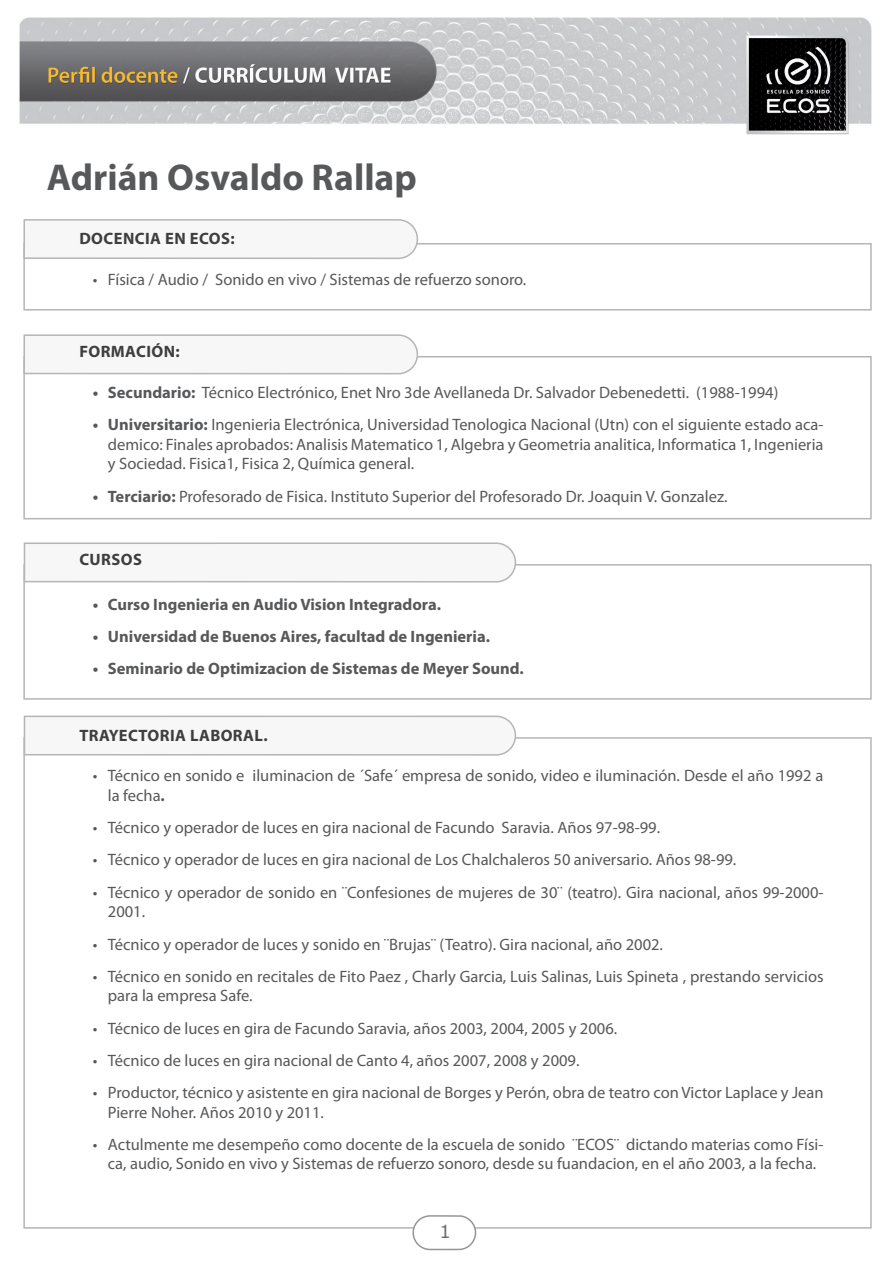
<style>
.page{position:relative;width:893px;height:1263px;background:#fff}
.page>*{position:absolute;margin:0;border:0;box-sizing:border-box;transform-origin:0 0}
.t1{font:700 37.5px "Myriad Pro";color:#57585a}
.t2{font:18px "Verdana";color:#6c6d70}
.texto_comun{font:16.5px/19.5px "Myriad Pro";color:#57585a}
.texto_comun-2{font:700 16.5px "Myriad Pro";color:#57585a}
.t3{font:700 16.5px "Myriad Pro";letter-spacing:.025em;color:#3e3e3f}
.s1{font-weight:700}
</style>
<div class="page">
<img style="left:19px;top:17px;width:853px;height:118px">
<div style="left:23px;top:243px;width:849px;height:67px;background:#fff;border:2px solid #b4b5b8"></div>
<div style="left:23px;top:356px;width:849px;height:163px;background:#fff;border:2px solid #b4b5b8"></div>
<div style="left:23px;top:564px;width:849px;height:136px;background:#fff;border:2px solid #b4b5b8"></div>
<div style="left:23px;top:737px;width:849px;height:492px;background:#fff;border:2px solid #b4b5b8"></div>
<svg style="left:412px;top:1215px;width:65px;height:36px"></svg>
<svg style="left:23px;top:219px;width:396px;height:41px"></svg>
<svg style="left:23px;top:334px;width:396px;height:41px"></svg>
<svg style="left:23px;top:542px;width:494px;height:41px"></svg>
<svg style="left:23px;top:715px;width:494px;height:41px"></svg>
<p class="t1" style="left:47px;top:153px;width:371px">Adrián Osvaldo Rallap</p>
<p class="t3" style="left:79px;top:228px;width:157px">DOCENCIA EN ECOS:</p>
<p class="texto_comun" style="left:93px;top:270px;width:435px">• Física / Audio / Sonido en vivo / Sistemas de refuerzo sonoro.</p>
<p class="t3" style="left:79px;top:341px;width:102px">FORMACIÓN:</p>
<p class="texto_comun" style="left:93px;top:382px;width:687px"><span class="s1">• Secundario:</span> Técnico Electrónico, Enet Nro 3de Avellaneda Dr. Salvador Debenedetti. (1988-1994)</p>
<p class="texto_comun" style="left:108px;top:415px;width:717px;text-align:justify;text-indent:-15px"><span class="s1">• Universitario:</span> Ingenieria Electrónica, Universidad Tenologica Nacional (Utn) con el siguiente estado aca&shy;demico: Finales aprobados: Analisis Matematico 1, Algebra y Geometria analitica, Informatica 1, Ingenieria y Sociedad. Fisica1, Fisica 2, Química general.</p>
<p class="texto_comun" style="left:93px;top:486px;width:636px"><span class="s1">• Terciario:</span> Profesorado de Fisica. Instituto Superior del Profesorado Dr. Joaquin V. Gonzalez.</p>
<p class="t3" style="left:79px;top:548px;width:64px">CURSOS</p>
<p class="texto_comun-2" style="left:93px;top:593px;width:350px">• Curso Ingenieria en Audio Vision Integradora.</p>
<p class="texto_comun-2" style="left:93px;top:625px;width:399px">• Universidad de Buenos Aires, facultad de Ingenieria.</p>
<p class="texto_comun-2" style="left:93px;top:658px;width:432px">• Seminario de Optimizacion de Sistemas de Meyer Sound.</p>
<p class="t3" style="left:79px;top:724px;width:190px">TRAYECTORIA LABORAL.</p>
<p class="texto_comun" style="left:108px;top:766px;width:717px;text-indent:-15px">• Técnico en sonido e iluminacion de ´Safe´ empresa de sonido, video e iluminación. Desde el año 1992 a la fecha<span class="s1">.</span></p>
<p class="texto_comun" style="left:93px;top:818px;width:569px">• Técnico y operador de luces en gira nacional de Facundo Saravia. Años 97-98-99.</p>
<p class="texto_comun" style="left:93px;top:850px;width:645px">• Técnico y operador de luces en gira nacional de Los Chalchaleros 50 aniversario. Años 98-99.</p>
<p class="texto_comun" style="left:108px;top:882px;width:717px;text-indent:-15px">• Técnico y operador de sonido en ¨Confesiones de mujeres de 30¨ (teatro). Gira nacional, años 99-2000-<br>2001.</p>
<p class="texto_comun" style="left:93px;top:934px;width:572px">• Técnico y operador de luces y sonido en ¨Brujas¨ (Teatro). Gira nacional, año 2002.</p>
<p class="texto_comun" style="left:108px;top:966px;width:717px;text-indent:-15px">• Técnico en sonido en recitales de Fito Paez , Charly Garcia, Luis Salinas, Luis Spineta , prestando servicios para la empresa Safe.</p>
<p class="texto_comun" style="left:93px;top:1018px;width:526px">• Técnico de luces en gira de Facundo Saravia, años 2003, 2004, 2005 y 2006.</p>
<p class="texto_comun" style="left:93px;top:1050px;width:488px">• Técnico de luces en gira nacional de Canto 4, años 2007, 2008 y 2009.</p>
<p class="texto_comun" style="left:108px;top:1082px;width:717px;text-indent:-15px">• Productor, técnico y asistente en gira nacional de Borges y Perón, obra de teatro con Victor Laplace y Jean<br>Pierre Noher. Años 2010 y 2011.</p>
<p class="texto_comun" style="left:93px;top:1134px;width:732px;text-align:center">• Actulmente me desempeño como docente de la escuela de sonido ¨ECOS¨ dictando materias como Físi&shy;ca, audio, Sonido en vivo y Sistemas de refuerzo sonoro, desde su fuandacion, en el año 2003, a la fecha.</p>
<p class="t2" style="left:439px;top:1219px;width:13px">1</p>
</div>
